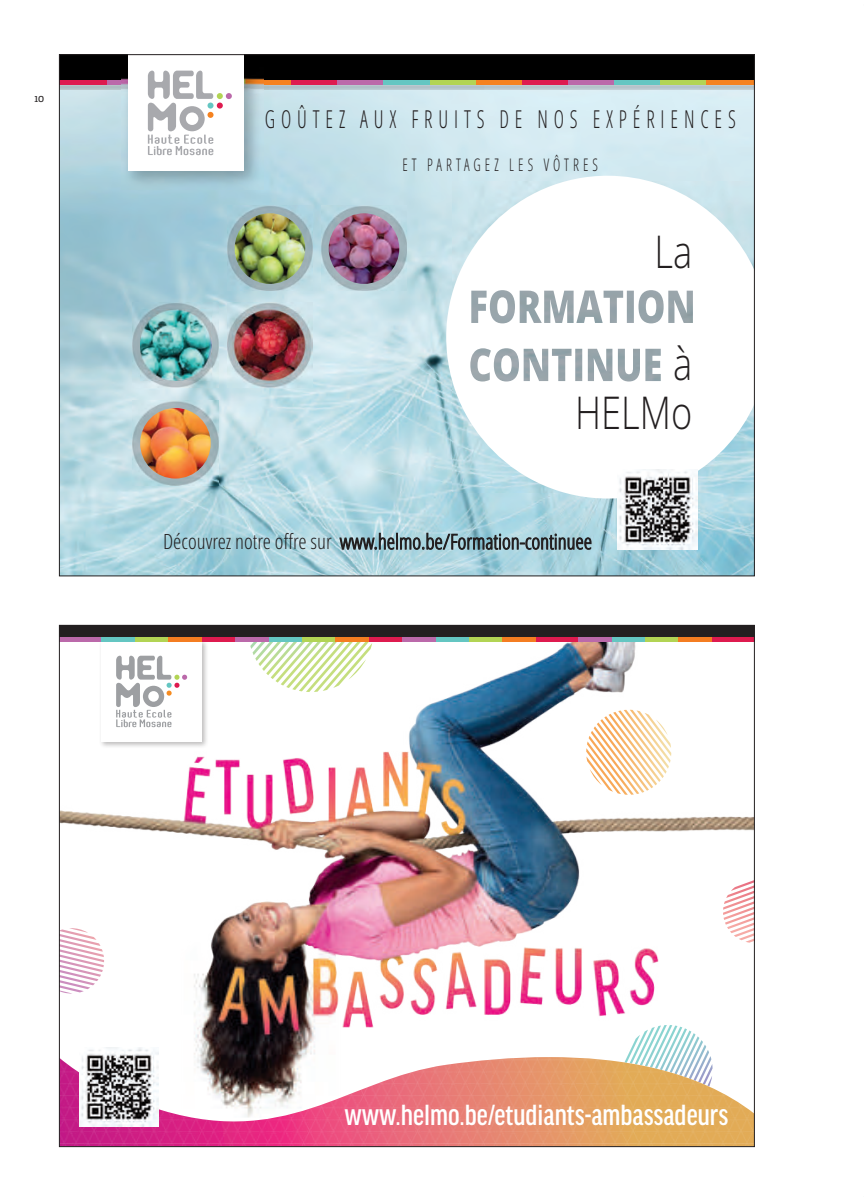
<style>
.page{position:relative;width:864px;height:1203px;background:#fff}
.page>*{position:absolute;margin:0;border:0;box-sizing:border-box;transform-origin:0 0}
.t1{font:300 45.15px/48.8px "Open Sans";color:#231f20;text-align:right;scale:.8 1}
.t2{font:500 condensed 30.97px "Good Headline Pro";color:#fff;scale:.96 1}
.t3{font:300 condensed 24.68px "Open Sans";letter-spacing:.295em;color:#231f20;scale:.8 1}
.t4{font:300 condensed 21px "Open Sans";color:#231f20}
.t5{font:300 condensed 17.5px "Open Sans";letter-spacing:.295em;color:#231f20;scale:.8 1}
.t6{font:10.5px "Adelle";color:#231f20}
</style>
<div class="page">
<img style="left:61px;top:90px;width:691px;height:484px">
<img style="left:227px;top:205px;width:85px;height:86px">
<img style="left:227px;top:302px;width:85px;height:86px">
<img style="left:133px;top:302px;width:85px;height:86px">
<img style="left:133px;top:400px;width:85px;height:85px">
<img style="left:321px;top:205px;width:85px;height:86px">
<img style="left:328px;top:213px;width:71px;height:71px;border-radius:35px">
<img style="left:140px;top:408px;width:71px;height:70px;border-radius:35px">
<img style="left:140px;top:309px;width:72px;height:72px">
<img style="left:234px;top:213px;width:71px;height:71px;border-radius:35px">
<svg style="left:446px;top:176px;width:306px;height:322px"></svg>
<div style="left:59px;top:55px;width:695px;height:28px;background:#000"></div>
<div style="left:59px;top:80px;width:48px;height:5px;background:#de1b4f"></div>
<div style="left:107px;top:80px;width:46px;height:5px;background:#bb69aa"></div>
<div style="left:245px;top:80px;width:46px;height:5px;background:#f58220"></div>
<div style="left:291px;top:80px;width:46px;height:5px;background:#de1b4f"></div>
<div style="left:337px;top:80px;width:47px;height:5px;background:#bb69aa"></div>
<div style="left:384px;top:80px;width:46px;height:5px;background:#64c6c2"></div>
<div style="left:430px;top:80px;width:46px;height:5px;background:#b2d454"></div>
<div style="left:476px;top:80px;width:46px;height:5px;background:#f58220"></div>
<div style="left:522px;top:80px;width:46px;height:5px;background:#de1b4f"></div>
<div style="left:568px;top:80px;width:46px;height:5px;background:#bb69aa"></div>
<div style="left:614px;top:80px;width:46px;height:5px;background:#64c6c2"></div>
<div style="left:660px;top:80px;width:46px;height:5px;background:#b2d454"></div>
<div style="left:706px;top:80px;width:48px;height:5px;background:#f58220"></div>
<img style="left:121px;top:78px;width:143px;height:112px">
<div style="left:128px;top:55px;width:116px;height:116px;background:#fff"></div>
<svg style="left:148px;top:71px;width:84px;height:84px"></svg>
<img style="left:61px;top:642px;width:691px;height:327px">
<svg style="left:248px;top:642px;width:125px;height:49px"></svg>
<svg style="left:586px;top:709px;width:90px;height:85px"></svg>
<svg style="left:718px;top:880px;width:34px;height:62px"></svg>
<svg style="left:61px;top:927px;width:46px;height:42px"></svg>
<div style="left:99px;top:638px;width:110px;height:110px;background:#231f20;opacity:.3"></div>
<div style="left:102px;top:641px;width:100px;height:100px;background:#fff"></div>
<svg style="left:116px;top:655px;width:71px;height:72px"></svg>
<div style="left:59px;top:625px;width:695px;height:12px;background:#231f20"></div>
<div style="left:59px;top:637px;width:43px;height:5px;background:#bb69aa"></div>
<div style="left:102px;top:637px;width:33px;height:5px;background:#64c6c2"></div>
<div style="left:135px;top:637px;width:33px;height:5px;background:#b2d454"></div>
<div style="left:168px;top:637px;width:34px;height:5px;background:#f47d21"></div>
<div style="left:202px;top:637px;width:33px;height:5px;background:#de1b4f"></div>
<div style="left:235px;top:637px;width:34px;height:5px;background:#bb69aa"></div>
<div style="left:269px;top:637px;width:33px;height:5px;background:#64c6c2"></div>
<div style="left:302px;top:637px;width:33px;height:5px;background:#b2d454"></div>
<div style="left:335px;top:637px;width:34px;height:5px;background:#f47d21"></div>
<div style="left:369px;top:637px;width:33px;height:5px;background:#de1b4f"></div>
<div style="left:402px;top:637px;width:34px;height:5px;background:#bb69aa"></div>
<div style="left:436px;top:637px;width:33px;height:5px;background:#64c6c2"></div>
<div style="left:469px;top:637px;width:33px;height:5px;background:#b2d454"></div>
<div style="left:502px;top:637px;width:34px;height:5px;background:#f47d21"></div>
<div style="left:536px;top:637px;width:42px;height:5px;background:#de1b4f"></div>
<div style="left:578px;top:637px;width:33px;height:5px;background:#bb69aa"></div>
<div style="left:611px;top:637px;width:34px;height:5px;background:#64c6c2"></div>
<div style="left:645px;top:637px;width:33px;height:5px;background:#b2d454"></div>
<div style="left:678px;top:637px;width:34px;height:5px;background:#f47d21"></div>
<div style="left:712px;top:637px;width:42px;height:5px;background:#de1b4f"></div>
<img style="left:61px;top:969px;width:642px;height:75px">
<img style="left:61px;top:1044px;width:691px;height:100px">
<img style="left:79px;top:1047px;width:79px;height:79px">
<img style="left:617px;top:469px;width:80px;height:80px">
<p class="t6" style="left:34px;top:92px;width:11px">10</p>
<p class="t3" style="left:265px;top:102px;width:590px">GOÛTEZ AUX FRUITS DE NOS EXPÉRIENCES</p>
<p class="t5" style="left:402px;top:152px;width:246px">ET PARTAGEZ LES VÔTRES</p>
<h1 class="t1" style="left:654px;top:225px;width:49px">La</h1>
<h1 class="t1" style="left:575px;top:338px;width:148px">à<br>HELMo</h1>
<p class="t4" style="left:163px;top:527px;width:430px">Découvrez notre offre sur www.helmo.be/Formation-continuee</p>
<h2 class="t2" style="left:344px;top:1098px;width:401px">www.helmo.be/etudiants-ambassadeurs</h2>
</div>
